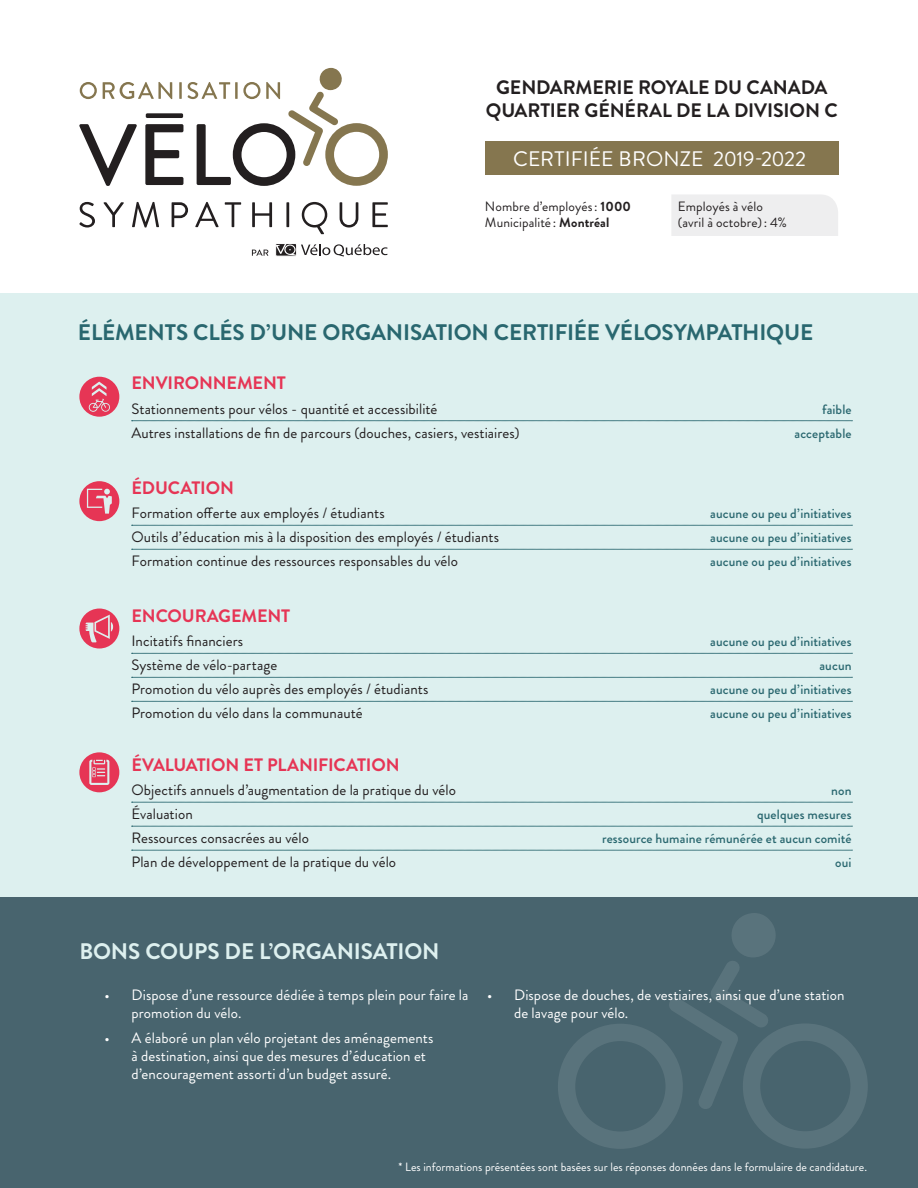
<style>
.page{position:relative;width:918px;height:1188px;background:#fff}
.page>*{position:absolute;margin:0;border:0;box-sizing:border-box;transform-origin:0 0}
.t1{font:700 22.5px "Brandon Grotesque";letter-spacing:-.01em;color:#29676f}
.t2{font:700 22.5px "Brandon Grotesque";letter-spacing:-.005em;color:#ddf0ef}
.t3{font:21px "Brandon Grotesque";color:#fff}
.t4{font:700 19.5px/23.4px "Brandon Grotesque";letter-spacing:-.005em;color:#231f20;text-align:center}
.t5{font:700 18px "Brandon Grotesque";letter-spacing:-.005em;color:#e63555}
.t6{font:15px "Brandon Grotesque";letter-spacing:.005em;color:#231f20}
.t7{font:15px/18px "Brandon Grotesque";letter-spacing:.005em;color:#fff}
.t8{font:500 13.5px "Brandon Grotesque";letter-spacing:.005em;color:#29676f}
.t9{font:13.5px/16.2px "Brandon Grotesque";letter-spacing:.01em;color:#231f20}
.t10{font:12px "Brandon Grotesque";color:#fff}
.s1{font-weight:700}
</style>
<div class="page">
<div style="left:485px;top:141px;width:354px;height:34px;background:#85764f"></div>
<svg style="left:79px;top:202px;width:16px;height:26px"></svg>
<svg style="left:103px;top:202px;width:21px;height:25px"></svg>
<svg style="left:132px;top:202px;width:27px;height:26px"></svg>
<svg style="left:172px;top:202px;width:16px;height:25px"></svg>
<svg style="left:195px;top:202px;width:24px;height:25px"></svg>
<svg style="left:225px;top:202px;width:16px;height:25px"></svg>
<svg style="left:252px;top:202px;width:20px;height:25px"></svg>
<hr style="left:286px;top:202px;width:3px;height:25px;background:#231f20">
<svg style="left:302px;top:202px;width:25px;height:32px"></svg>
<svg style="left:340px;top:202px;width:18px;height:26px"></svg>
<svg style="left:372px;top:202px;width:16px;height:25px"></svg>
<svg style="left:79px;top:68px;width:309px;height:118px"></svg>
<div style="left:146px;top:113px;width:37px;height:5px;background:#231f20;border-radius:2px"></div>
<svg style="left:277px;top:244px;width:111px;height:13px"></svg>
<div style="left:275px;top:243px;width:22px;height:13px;border:1px solid #fff"></div>
<svg style="left:252px;top:249px;width:16px;height:7px"></svg>
<div style="left:671px;top:195px;width:167px;height:41px;background:#eeeeef"></div>
<div style="left:0;top:897px;width:918px;height:291px;background:#48646e"></div>
<svg style="left:558px;top:913px;width:310px;height:236px"></svg>
<div style="left:0;top:294px;width:918px;height:603px;background:#ddf0ef"></div>
<div style="left:79px;top:377px;width:40px;height:40px;background:#e63555;border-radius:50%"></div>
<svg style="left:89px;top:382px;width:21px;height:30px"></svg>
<svg style="left:132px;top:421px;width:720px;height:1px"></svg>
<div style="left:79px;top:752px;width:40px;height:40px;background:#e63555;border-radius:50%"></div>
<svg style="left:89px;top:760px;width:20px;height:25px"></svg>
<svg style="left:132px;top:802px;width:720px;height:1px"></svg>
<svg style="left:132px;top:826px;width:720px;height:1px"></svg>
<svg style="left:132px;top:850px;width:720px;height:1px"></svg>
<div style="left:79px;top:481px;width:40px;height:40px;background:#e63555;border-radius:50%"></div>
<svg style="left:87px;top:489px;width:25px;height:25px"></svg>
<svg style="left:132px;top:525px;width:720px;height:1px"></svg>
<svg style="left:132px;top:549px;width:720px;height:1px"></svg>
<div style="left:79px;top:609px;width:40px;height:40px;background:#e63555;border-radius:50%"></div>
<svg style="left:86px;top:615px;width:27px;height:27px"></svg>
<svg style="left:132px;top:653px;width:720px;height:1px"></svg>
<svg style="left:132px;top:677px;width:720px;height:1px"></svg>
<svg style="left:132px;top:701px;width:720px;height:1px"></svg>
<p class="t4" style="left:486px;top:76px;width:353px">GENDARMERIE ROYALE DU CANADA<br>QUARTIER GÉNÉRAL DE LA DIVISION C</p>
<p class="t3" style="left:513px;top:144px;width:294px">CERTIFIÉE BRONZE 2019-2022</p>
<p class="t9" style="left:678px;top:199px;width:111px">Employés à vélo (avril à octobre): 4%</p>
<p class="t9" style="left:485px;top:199px;width:148px">Nombre d’employés: <span class="s1">1000</span></p>
<p class="t9" style="left:485px;top:215px;width:126px">Municipalité : <span class="s1">Montréal</span></p>
<h1 class="t1" style="left:78px;top:316px;width:737px">ÉLÉMENTS CLÉS D’UNE ORGANISATION CERTIFIÉE VÉLOSYMPATHIQUE</h1>
<p class="t5" style="left:131px;top:371px;width:156px">ENVIRONNEMENT</p>
<p class="t6" style="left:131px;top:398px;width:308px">Stationnements pour vélos - quantité et accessibilité</p>
<p class="t8" style="left:822px;top:400px;width:31px">faible</p>
<p class="t6" style="left:131px;top:422px;width:390px">Autres installations de fin de parcours (douches, casiers, vestiaires)</p>
<p class="t8" style="left:794px;top:424px;width:59px">acceptable</p>
<p class="t5" style="left:131px;top:475px;width:104px">ÉDUCATION</p>
<p class="t6" style="left:131px;top:503px;width:255px">Formation offerte aux employés / étudiants</p>
<p class="t8" style="left:710px;top:504px;width:143px">aucune ou peu d’initiatives</p>
<p class="t6" style="left:131px;top:527px;width:369px">Outils d’éducation mis à la disposition des employés / étudiants</p>
<p class="t8" style="left:710px;top:528px;width:143px">aucune ou peu d’initiatives</p>
<p class="t6" style="left:131px;top:551px;width:328px">Formation continue des ressources responsables du vélo</p>
<p class="t8" style="left:710px;top:552px;width:143px">aucune ou peu d’initiatives</p>
<p class="t5" style="left:131px;top:603px;width:160px">ENCOURAGEMENT</p>
<p class="t6" style="left:131px;top:631px;width:113px">Incitatifs financiers</p>
<p class="t8" style="left:710px;top:632px;width:143px">aucune ou peu d’initiatives</p>
<p class="t6" style="left:131px;top:655px;width:147px">Système de vélo-partage</p>
<p class="t8" style="left:820px;top:656px;width:34px">aucun</p>
<p class="t6" style="left:131px;top:679px;width:299px">Promotion du vélo auprès des employés / étudiants</p>
<p class="t8" style="left:710px;top:680px;width:143px">aucune ou peu d’initiatives</p>
<p class="t6" style="left:131px;top:703px;width:233px">Promotion du vélo dans la communauté</p>
<p class="t8" style="left:710px;top:704px;width:143px">aucune ou peu d’initiatives</p>
<p class="t5" style="left:131px;top:752px;width:270px">ÉVALUATION ET PLANIFICATION</p>
<p class="t6" style="left:131px;top:780px;width:326px">Objectifs annuels d’augmentation de la pratique du vélo</p>
<p class="t8" style="left:831px;top:781px;width:22px">non</p>
<p class="t6" style="left:131px;top:804px;width:63px">Évaluation</p>
<p class="t8" style="left:757px;top:805px;width:96px">quelques mesures</p>
<p class="t6" style="left:131px;top:828px;width:179px">Ressources consacrées au vélo</p>
<p class="t8" style="left:602px;top:829px;width:251px">ressource humaine rémunérée et aucun comité</p>
<p class="t6" style="left:131px;top:852px;width:266px">Plan de développement de la pratique du vélo</p>
<p class="t8" style="left:835px;top:853px;width:18px">oui</p>
<h1 class="t2" style="left:79px;top:935px;width:362px">BONS COUPS DE L’ORGANISATION</h1>
<p class="t7" style="left:132px;top:986px;width:338px;text-indent:-27px">• Dispose d’une ressource dédiée à temps plein pour faire la promotion du vélo.</p>
<p class="t7" style="left:132px;top:1029px;width:304px;text-indent:-27px">• A élaboré un plan vélo projetant des aménagements à destination, ainsi que des mesures d’éducation et d’encouragement assorti d’un budget assuré.</p>
<p class="t7" style="left:514px;top:986px;width:332px;text-indent:-27px">• Dispose de douches, de vestiaires, ainsi que d’une station de lavage pour vélo.</p>
<p class="t10" style="left:399px;top:1158px;width:470px">* Les informations présentées sont basées sur les réponses données dans le formulaire de candidature.</p>
</div>
